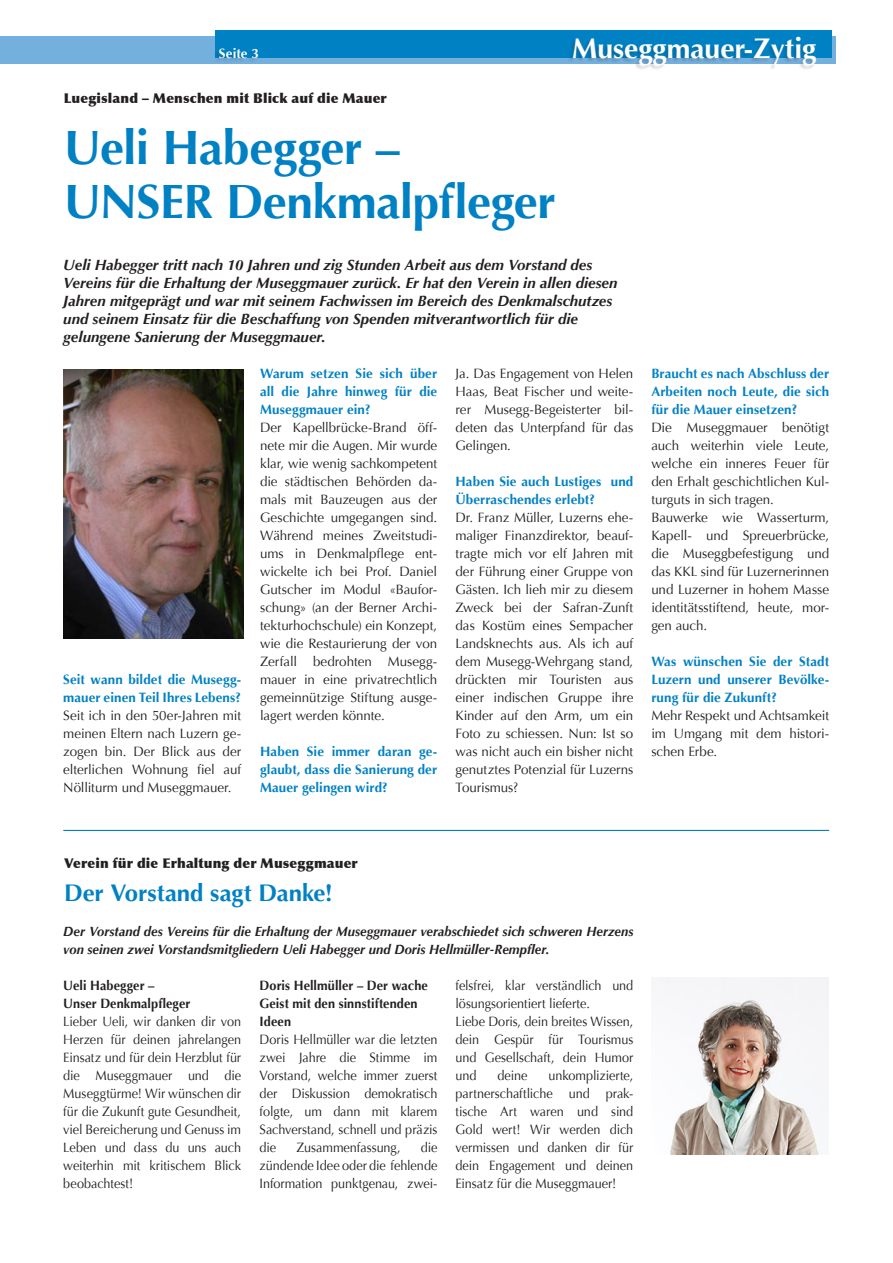
<style>
.page{position:relative;width:893px;height:1263px;background:#fff}
.page>*{position:absolute;margin:0;border:0;box-sizing:border-box;transform-origin:0 0}
.t1{font:700 48px/54px "Optima";letter-spacing:-.015em;color:#0081c4}
.t2{font:700 28.35px "Optima";color:#fff}
.t3{font:700 24px "Optima";letter-spacing:-.005em;color:#0081c4}
.t4{font:italic 700 15px/18px "Optima";color:#231f20}
.t5{font:13.5px/18px "Optima";letter-spacing:-.005em;color:#231f20;text-align:justify}
.t6{font:13.5px/18px "Optima";letter-spacing:-.005em;color:#231f20;text-align:justify;scale:.94 1}
.t7{font:700 13.5px/18px "Optima";letter-spacing:.005em;color:#0081c4;text-align:justify}
.t8{font:italic 700 13.5px/18px "Optima";letter-spacing:.005em;color:#231f20;scale:.96 1}
.t9{font:700 13.5px/18px "Optima";letter-spacing:.005em;color:#231f20;scale:.94 1}
.t10{font:900 13.5px "Optima";letter-spacing:.01em;color:#231f20}
.t11{font:700 13.5px "Optima";letter-spacing:.005em;color:#fff}
</style>
<div class="page">
<hr style="left:0;top:369px;width:1px;height:855px;background:#c4dbf0">
<div style="left:0;top:36px;width:835px;height:28px;background:#74b0dd"></div>
<div style="left:215px;top:30px;width:616px;height:28px;background:#0081c4"></div>
<div style="left:567px;top:38px;width:249px;height:33px;background:#231f20;opacity:.2"></div>
<div style="left:214px;top:49px;width:43px;height:14px;background:#231f20;opacity:.2"></div>
<img style="left:64px;top:369px;width:180px;height:269px">
<hr style="left:63px;top:830px;width:766px;height:1px;background:#0081c4">
<img style="left:666px;top:977px;width:163px;height:178px">
<p class="t11" style="left:219px;top:45px;width:41px">Seite 3</p>
<h2 class="t2" style="left:572px;top:32px;width:246px">Museggmauer-Zytig</h2>
<p class="t10" style="left:64px;top:90px;width:325px">Luegisland – Menschen mit Blick auf die Mauer</p>
<h1 class="t1" style="left:64px;top:121px;width:494px">Ueli Habegger –<br>UNSER Denkmalpfleger</h1>
<p class="t4" style="left:63px;top:256px;width:556px">Ueli Habegger tritt nach 10 Jahren und zig Stunden Arbeit aus dem Vorstand des Vereins für die Erhaltung der Museggmauer zurück. Er hat den Verein in allen diesen Jahren mitgeprägt und war mit seinem Fachwissen im Bereich des Denkmalschutzes und seinem Einsatz für die Beschaffung von Spenden mitverantwortlich für die gelungene Sanierung der Museggmauer.</p>
<p class="t7" style="left:63px;top:671px;width:179px">Seit wann bildet die Musegg&shy;mauer einen Teil Ihres Lebens?</p>
<p class="t5" style="left:63px;top:707px;width:179px">Seit ich in den 50er-Jahren mit meinen Eltern nach Luzern ge&shy;zogen bin. Der Blick aus der elterlichen Wohnung fiel auf Nölliturm und Museggmauer.</p>
<p class="t7" style="left:260px;top:365px;width:179px">Warum setzen Sie sich über all die Jahre hinweg für die Museggmauer ein?</p>
<p class="t5" style="left:260px;top:419px;width:179px">Der Kapellbrücke-Brand öff&shy;nete mir die Augen. Mir wurde klar, wie wenig sachkompetent die städtischen Behörden da&shy;mals mit Bauzeugen aus der Geschichte umgegangen sind.<br>Während meines Zweitstudi&shy;ums in Denkmalpflege ent&shy;wickelte ich bei Prof. Daniel Gutscher im Modul «Baufor&shy;schung» (an der Berner Archi&shy;tekturhochschule) ein Konzept, wie die Restaurierung der von Zerfall bedrohten Musegg&shy;mauer in eine privatrechtlich gemeinnützige Stiftung ausge&shy;lagert werden könnte.</p>
<p class="t7" style="left:260px;top:743px;width:179px">Haben Sie immer daran ge&shy;glaubt, dass die Sanierung der Mauer gelingen wird?</p>
<p class="t5" style="left:455px;top:365px;width:179px">Ja. Das Engagement von Helen Haas, Beat Fischer und weite&shy;rer Musegg-Begeisterter bil&shy;deten das Unterpfand für das Gelingen.</p>
<p class="t7" style="left:455px;top:473px;width:179px">Haben Sie auch Lustiges und<br>Überraschendes erlebt?</p>
<p class="t5" style="left:455px;top:509px;width:179px">Dr. Franz Müller, Luzerns ehe&shy;maliger Finanzdirektor, beauf&shy;tragte mich vor elf Jahren mit der Führung einer Gruppe von Gästen. Ich lieh mir zu diesem Zweck bei der Safran-Zunft das Kostüm eines Sempacher Landsknechts aus. Als ich auf dem Musegg-Wehrgang stand, drückten mir Touristen aus einer indischen Gruppe ihre Kinder auf den Arm, um ein Foto zu schiessen. Nun: Ist so was nicht auch ein bisher nicht genutztes Potenzial für Luzerns Tourismus?</p>
<p class="t7" style="left:651px;top:365px;width:179px">Braucht es nach Abschluss der Arbeiten noch Leute, die sich für die Mauer einsetzen?</p>
<p class="t5" style="left:651px;top:419px;width:179px;text-align:left">Die Museggmauer benötigt auch weiterhin viele Leute, welche ein inneres Feuer für den Erhalt geschichtlichen Kul&shy;turguts in sich tragen.<br>Bauwerke wie Wasserturm,<br>Kapell- und Spreuerbrücke, die Museggbefestigung und das KKL sind für Luzernerinnen und Luzerner in hohem Masse identitätsstiftend, heute, mor&shy;gen auch.</p>
<p class="t7" style="left:651px;top:653px;width:179px">Was wünschen Sie der Stadt Luzern und unserer Bevölke&shy;rung für die Zukunft?</p>
<p class="t5" style="left:651px;top:707px;width:179px">Mehr Respekt und Achtsamkeit im Umgang mit dem histori&shy;schen Erbe.</p>
<p class="t10" style="left:64px;top:855px;width:295px">Verein für die Erhaltung der Museggmauer</p>
<h3 class="t3" style="left:64px;top:879px;width:270px">Der Vorstand sagt Danke!</h3>
<p class="t8" style="left:63px;top:922px;width:595px">Der Vorstand des Vereins für die Erhaltung der Museggmauer verabschiedet sich schweren Herzens von seinen zwei Vorstandsmitgliedern Ueli Habegger und Doris Hellmüller-Rempfler.</p>
<p class="t9" style="left:63px;top:977px;width:137px">Ueli Habegger –<br>Unser Denkmalpfleger</p>
<p class="t6" style="left:63px;top:1013px;width:191px">Lieber Ueli, wir danken dir von Herzen für deinen jahrelangen Einsatz und für dein Herzblut für die Museggmauer und die Museggtürme! Wir wünschen dir für die Zukunft gute Gesundheit, viel Bereicherung und Genuss im Leben und dass du uns auch weiterhin mit kritischem Blick beobachtest!</p>
<p class="t6" style="left:455px;top:977px;width:191px;text-align:left">felsfrei, klar verständlich und lösungsorientiert lieferte.<br>Liebe Doris, dein breites Wissen, dein Gespür für Tourismus und Gesellschaft, dein Humor und</p>
<p class="t9" style="left:260px;top:977px;width:180px">Doris Hellmüller – Der wache<br>Geist mit den sinnstiftenden<br>Ideen</p>
<p class="t6" style="left:260px;top:1031px;width:191px">Doris Hellmüller war die letzten zwei Jahre die Stimme im Vorstand, welche immer zuerst der Diskussion demokratisch folgte, um dann mit klarem Sachverstand, schnell und präzis die</p>
<p class="t6" style="left:455px;top:1066px;width:191px;text-indent:93px">unkomplizierte, partnerschaftliche und prak&shy;tische Art waren und sind Gold wert! Wir werden dich vermissen und danken dir für dein Engagement und deinen Einsatz für die Museggmauer!</p>
<p class="t6" style="left:497px;top:1066px;width:33px">deine</p>
<p class="t6" style="left:296px;top:1139px;width:112px">Zusammenfassung,</p>
<p class="t6" style="left:260px;top:1139px;width:191px;text-indent:161px">die zündende Idee oder die fehlende Information punktgenau, zwei-</p>
</div>
